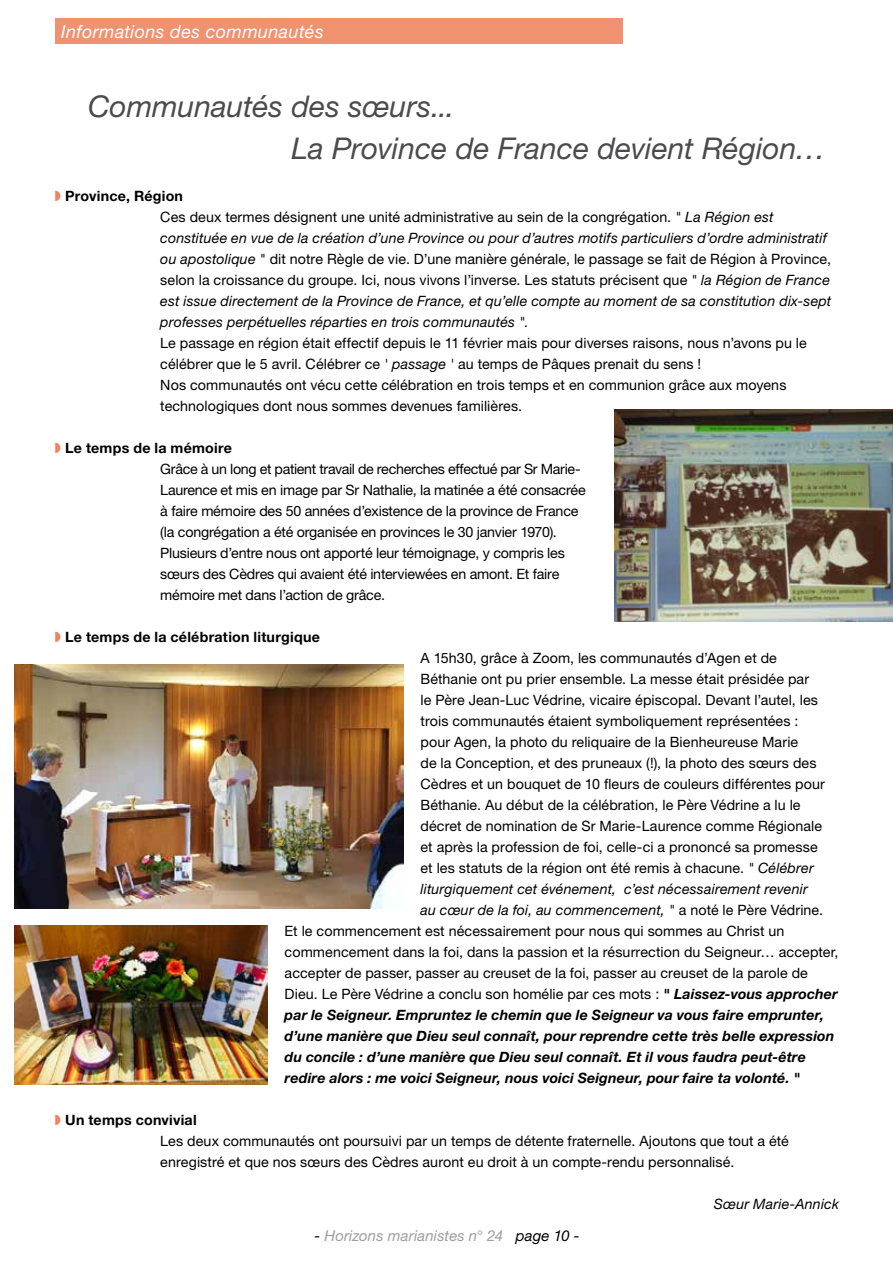
<style>
.page{position:relative;width:893px;height:1263px;background:#fff}
.page>*{position:absolute;margin:0;border:0;box-sizing:border-box;transform-origin:0 0}
.t1{font:italic 30px/42px "Helvetica Neue LT Std";color:#4b4b4d}
.t2{font:italic 18px "Helvetica Neue LT Std";letter-spacing:.02em;color:#fff}
.t3{font:italic 15px "Helvetica Neue LT Std";letter-spacing:.01em;color:#9c9e9f}
.t4{font:14.25px/21px "Helvetica Neue LT Std";letter-spacing:.005em;color:#000}
.t5{font:italic 14.25px/21px "Helvetica Neue LT Std";letter-spacing:.01em;color:#000}
.t6{font:14.25px/21px "Helvetica Neue LT Std";letter-spacing:-.015em;color:#000}
.t7{font:italic 700 14.25px "Helvetica Neue LT Std";letter-spacing:.01em;color:#000}
.t8{font:700 14.25px "Helvetica Neue LT Std";letter-spacing:.015em;color:#000}
.s1{font-weight:700;font-style:normal}
.s2{font-style:normal}
.s3{font-style:italic}
.s4{font-weight:700;font-style:italic}
.s5{color:#000}
</style>
<div class="page">
<div style="left:55px;top:18px;width:568px;height:26px;background:#f0916f"></div>
<img style="left:614px;top:409px;width:279px;height:212px">
<img style="left:14px;top:664px;width:389px;height:244px">
<img style="left:14px;top:925px;width:254px;height:159px">
<p class="t2" style="left:61px;top:20px;width:264px">Informations des communautés</p>
<h1 class="t1" style="left:291px;top:85px;width:536px;text-indent:-203px">Communautés des sœurs...<br>La Province de France devient Région…</h1>
<p class="t5" style="left:160px;top:185px;width:673px;text-indent:-95px"><span class="s1">Province, Région<br></span><span class="s2">Ces deux termes désignent une unité administrative au sein de la congrégation.</span> " La Région est constituée en vue de la création d’une Province ou pour d’autres motifs particuliers d’ordre administratif ou apostolique " <span class="s2">dit notre Règle de vie. D’une manière générale, le passage se fait de Région à Province, selon la croissance du groupe. Ici, nous vivons l’inverse. Les statuts précisent que</span> " la Région de France est issue directement de la Province de France, et qu’elle compte au moment de sa constitution dix-sept professes perpétuelles réparties en trois communautés ".</p>
<p class="t4" style="left:160px;top:332px;width:648px">Le passage en région était effectif depuis le 11 février mais pour diverses raisons, nous n’avons pu le célébrer que le 5 avril. Célébrer ce <span class="s3">' passage '</span> au temps de Pâques prenait du sens !<br>Nos communautés ont vécu cette célébration en trois temps et en communion grâce aux moyens technologiques dont nous sommes devenues familières.</p>
<p class="t8" style="left:65px;top:439px;width:168px">Le temps de la mémoire</p>
<p class="t6" style="left:160px;top:458px;width:427px">Grâce à un long et patient travail de recherches effectué par Sr Marie-Laurence et mis en image par Sr Nathalie, la matinée a été consacrée à faire mémoire des 50 années d’existence de la province de France (la congrégation a été organisée en provinces le 30 janvier 1970).<br>Plusieurs d’entre nous ont apporté leur témoignage, y compris les sœurs des Cèdres qui avaient été interviewées en amont. Et faire mémoire met dans l’action de grâce.</p>
<p class="t8" style="left:65px;top:628px;width:256px">Le temps de la célébration liturgique</p>
<p class="t4" style="left:420px;top:647px;width:358px">A 15h30, grâce à Zoom, les communautés d’Agen et de</p>
<p class="t4" style="left:420px;top:668px;width:390px">Béthanie ont pu prier ensemble. La messe était présidée par</p>
<p class="t4" style="left:420px;top:689px;width:399px">le Père Jean-Luc Védrine, vicaire épiscopal. Devant l’autel, les</p>
<p class="t4" style="left:420px;top:710px;width:380px">trois communautés étaient symboliquement représentées :</p>
<p class="t4" style="left:420px;top:731px;width:379px">pour Agen, la photo du reliquaire de la Bienheureuse Marie</p>
<p class="t4" style="left:420px;top:752px;width:398px">de la Conception, et des pruneaux (!), la photo des sœurs des</p>
<p class="t4" style="left:420px;top:773px;width:406px">Cèdres et un bouquet de 10 fleurs de couleurs différentes pour</p>
<p class="t4" style="left:420px;top:794px;width:382px">Béthanie. Au début de la célébration, le Père Védrine a lu le</p>
<p class="t4" style="left:420px;top:815px;width:403px">décret de nomination de Sr Marie-Laurence comme Régionale</p>
<p class="t4" style="left:420px;top:836px;width:399px">et après la profession de foi, celle-ci a prononcé sa promesse</p>
<p class="t4" style="left:420px;top:857px;width:395px">et les statuts de la région ont été remis à chacune. <span class="s3">" Célébrer</span></p>
<p class="t5" style="left:420px;top:878px;width:389px">liturgiquement cet événement, c’est nécessairement revenir</p>
<p class="t5" style="left:420px;top:899px;width:404px">au cœur de la foi, au commencement, " <span class="s2">a noté le Père Védrine.</span></p>
<p class="t4" style="left:285px;top:920px;width:501px">Et le commencement est nécessairement pour nous qui sommes au Christ un</p>
<p class="t4" style="left:285px;top:941px;width:555px">commencement dans la foi, dans la passion et la résurrection du Seigneur… accepter,</p>
<p class="t4" style="left:285px;top:962px;width:525px">accepter de passer, passer au creuset de la foi, passer au creuset de la parole de</p>
<p class="t4" style="left:285px;top:983px;width:555px">Dieu. Le Père Védrine a conclu son homélie par ces mots : <span class="s4">" Laissez-vous approcher</span></p>
<p class="t7" style="left:285px;top:1006px;width:541px">par le Seigneur. Empruntez le chemin que le Seigneur va vous faire emprunter,</p>
<p class="t7" style="left:285px;top:1027px;width:551px">d’une manière que Dieu seul connaît, pour reprendre cette très belle expression</p>
<p class="t7" style="left:285px;top:1048px;width:523px">du concile : d’une manière que Dieu seul connaît. Et il vous faudra peut-être</p>
<p class="t7" style="left:285px;top:1069px;width:517px">redire alors : me voici Seigneur, nous voici Seigneur, pour faire ta volonté. "</p>
<p class="t8" style="left:65px;top:1111px;width:133px">Un temps convivial</p>
<p class="t4" style="left:160px;top:1130px;width:630px">Les deux communautés ont poursuivi par un temps de détente fraternelle. Ajoutons que tout a été enregistré et que nos sœurs des Cèdres auront eu droit à un compte-rendu personnalisé.</p>
<p class="t5" style="left:714px;top:1193px;width:127px">Sœur Marie-Annick</p>
<p class="t3" style="left:314px;top:1227px;width:267px"><span class="s5">-</span> Horizons marianistes n° 24 <span class="s5">page 10 -</span></p>
</div>
